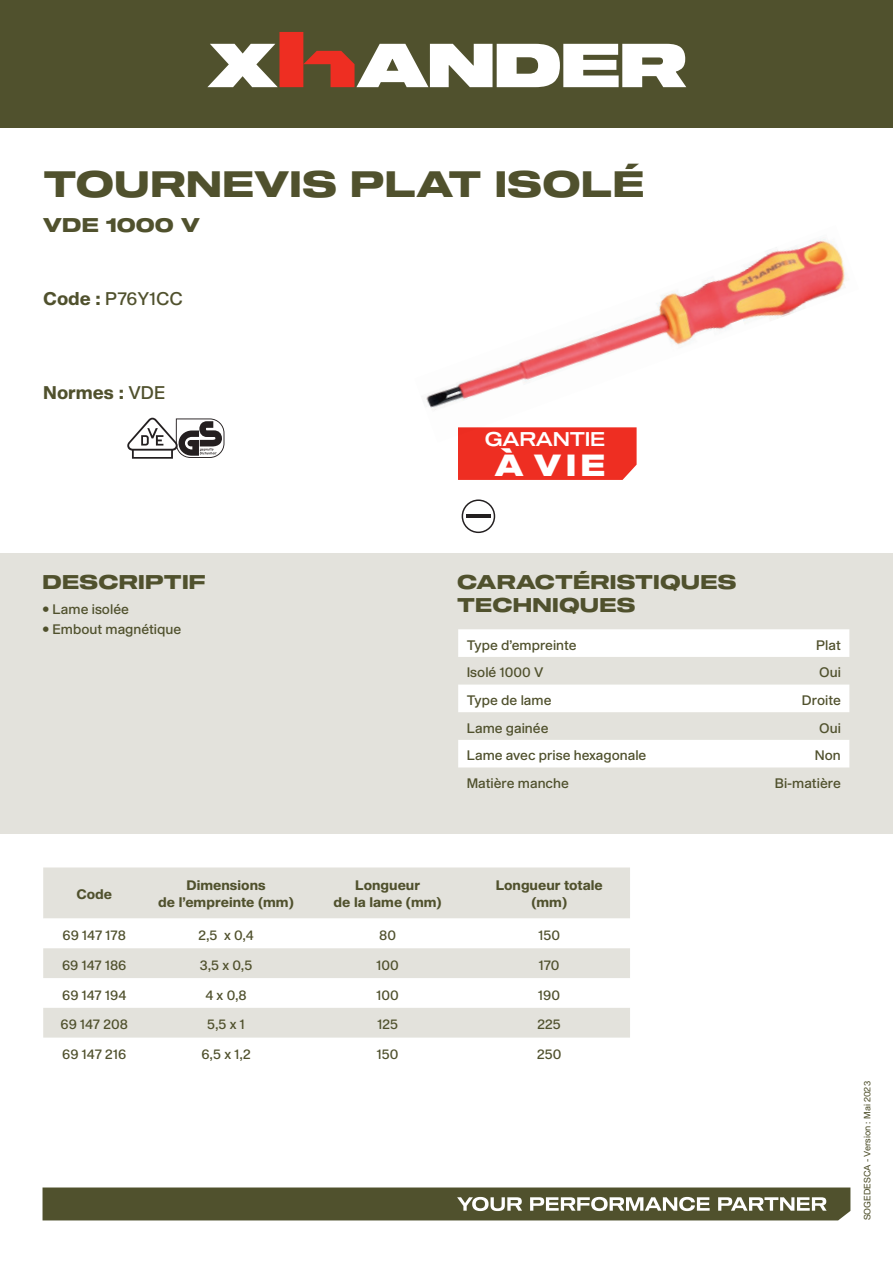
<style>
.page{position:relative;width:893px;height:1263px;background:#fff}
.page>*{position:absolute;margin:0;border:0;box-sizing:border-box;transform-origin:0 0}
.NOM_PRODUIT{font:36px "Shapiro 75 Heavy Extd";letter-spacing:.01em;color:#50512d}
.t1{font:30px "Shapiro 85 Super Heavy Wide";color:#fff}
.SsTitre{font:19.5px/22.5px "Shapiro 75 Heavy Extd";letter-spacing:.01em;color:#50512d}
.NOM_PRODUIT-2{font:19.5px "Shapiro 75 Heavy Extd";color:#50512d}
.t2{font:19.5px "Shapiro 55 Middle Wide";letter-spacing:-.015em;color:#fff}
.Code_Norme{font:18px "Shapiro 55 Middle";color:#50512d}
.Code_Norme-2{font:800 18px "Shapiro 75";color:#50512d}
.Txt_courant{font:13.5px "Shapiro 55 Middle";color:#50512d}
.Txt_courant-2{font:800 13.5px/16.2px "Shapiro 75";color:#50512d;text-align:center}
.Txt_courant-3{font:9px "Shapiro 45 Welter";color:#50512d}
.s1{font-family:"Shapiro 75";font-weight:800}
.s2{font-family:"Shapiro 55 Middle";font-weight:400}
</style>
<div class="page">
<svg style="left:43px;top:1187px;width:807px;height:33px;background:#636444"></svg>
<div style="left:0;top:0;width:893px;height:128px;background:#50512d"></div>
<svg style="left:207px;top:32px;width:479px;height:55px"></svg>
<div style="left:0;top:553px;width:893px;height:280px;background:#e3e2dc"></div>
<div style="left:458px;top:443px;width:179px;height:37px;background:#ee2e22"></div>
<svg style="left:458px;top:629px;width:391px;height:138px"></svg>
<div style="left:458px;top:684px;width:391px;height:28px;background:#fff"></div>
<div style="left:43px;top:867px;width:587px;height:51px;background:#e3e2dc"></div>
<svg style="left:43px;top:918px;width:587px;height:120px"></svg>
<svg style="left:43px;top:948px;width:587px;height:89px;fill:#e3e2dc"></svg>
<img style="left:426px;top:239px;width:421px;height:204px">
<svg style="left:127px;top:418px;width:97px;height:41px"></svg>
<div style="left:462px;top:499px;width:33px;height:34px;border:1px solid #231f20;border-radius:50%"></div>
<hr style="left:466px;top:514px;width:25px;height:4px;background:#231f20">
<p class="NOM_PRODUIT" style="left:43px;top:159px;width:603px">TOURNEVIS PLAT ISOLÉ</p>
<p class="NOM_PRODUIT-2" style="left:43px;top:212px;width:158px">VDE 1000 V</p>
<p class="Code_Norme" style="left:43px;top:286px;width:141px"><span class="s1">Code</span> P<span class="s1">:</span> 76Y1CC</p>
<p class="Code_Norme-2" style="left:43px;top:380px;width:124px">Normes : <span class="s2">VDE</span></p>
<p class="t2" style="left:485px;top:426px;width:122px">GARANTIE</p>
<p class="t1" style="left:495px;top:444px;width:112px">À V EI</p>
<p class="SsTitre" style="left:43px;top:572px;width:165px">DESCRIPTIF</p>
<p class="Txt_courant" style="left:43px;top:599px;width:88px">• Lame isolée</p>
<p class="Txt_courant" style="left:43px;top:620px;width:140px">• Embout magnétique</p>
<p class="SsTitre" style="left:457px;top:572px;width:281px">CARACTÉRISTIQUES<br>TECHNIQUES</p>
<p class="Txt_courant" style="left:467px;top:635px;width:111px">Type d’empreinte</p>
<p class="Txt_courant" style="left:467px;top:663px;width:78px">Isolé 1000 V</p>
<p class="Txt_courant" style="left:467px;top:690px;width:86px">Type de lame</p>
<p class="Txt_courant" style="left:467px;top:718px;width:83px">Lame gainée</p>
<p class="Txt_courant" style="left:467px;top:746px;width:181px">Lame avec prise hexagonale</p>
<p class="Txt_courant" style="left:467px;top:773px;width:104px">Matière manche</p>
<p class="Txt_courant-2" style="left:76px;top:886px;width:37px">Code</p>
<p class="Txt_courant" style="left:63px;top:925px;width:65px">69 147 178</p>
<p class="Txt_courant-2" style="left:187px;top:878px;width:81px">Dimensions</p>
<p class="Txt_courant-2" style="left:158px;top:894px;width:137px">de ’l empreinte (mm(</p>
<p class="Txt_courant" style="left:224px;top:925px;width:31px">x 0,4</p>
<p class="Txt_courant" style="left:198px;top:925px;width:21px">2,5</p>
<p class="Txt_courant-2" style="left:334px;top:878px;width:110px">Longueur<br>de la lame (mm(</p>
<p class="Txt_courant-2" style="left:496px;top:878px;width:109px">Longueur totale (mm(</p>
<p class="Txt_courant" style="left:538px;top:925px;width:23px">150</p>
<p class="Txt_courant" style="left:379px;top:925px;width:18px">80</p>
<p class="Txt_courant" style="left:62px;top:955px;width:66px">69 147 186</p>
<p class="Txt_courant" style="left:200px;top:955px;width:54px">3,5 x 0,5</p>
<p class="Txt_courant" style="left:376px;top:955px;width:24px">100</p>
<p class="Txt_courant" style="left:539px;top:955px;width:22px">170</p>
<p class="Txt_courant" style="left:62px;top:985px;width:66px">69 147 194</p>
<p class="Txt_courant" style="left:205px;top:985px;width:43px">x4 0,8</p>
<p class="Txt_courant" style="left:376px;top:985px;width:24px">100</p>
<p class="Txt_courant" style="left:538px;top:985px;width:23px">190</p>
<p class="Txt_courant" style="left:60px;top:1015px;width:69px">69 147 208</p>
<p class="Txt_courant" style="left:207px;top:1015px;width:39px">5,5 1x</p>
<p class="Txt_courant" style="left:377px;top:1015px;width:22px">125</p>
<p class="Txt_courant" style="left:538px;top:1015px;width:25px">225</p>
<p class="Txt_courant" style="left:62px;top:1045px;width:66px">69 147 216</p>
<p class="Txt_courant" style="left:201px;top:1045px;width:51px">6,5 x 1,2</p>
<p class="Txt_courant" style="left:377px;top:1045px;width:23px">150</p>
<p class="Txt_courant" style="left:537px;top:1045px;width:26px">250</p>
<p class="Txt_courant" style="left:816px;top:635px;width:26px">Plat</p>
<p class="Txt_courant" style="left:819px;top:663px;width:23px">Oui</p>
<p class="Txt_courant" style="left:802px;top:690px;width:40px">Droite</p>
<p class="Txt_courant" style="left:819px;top:718px;width:23px">Oui</p>
<p class="Txt_courant" style="left:815px;top:746px;width:27px">Non</p>
<p class="Txt_courant" style="left:775px;top:773px;width:67px">Bi-matière</p>
<p class="Txt_courant-3" style="left:861px;top:1220px;width:141px;rotate:-90deg">SOGEDESCA - Version : Mai 2023</p>
</div>
